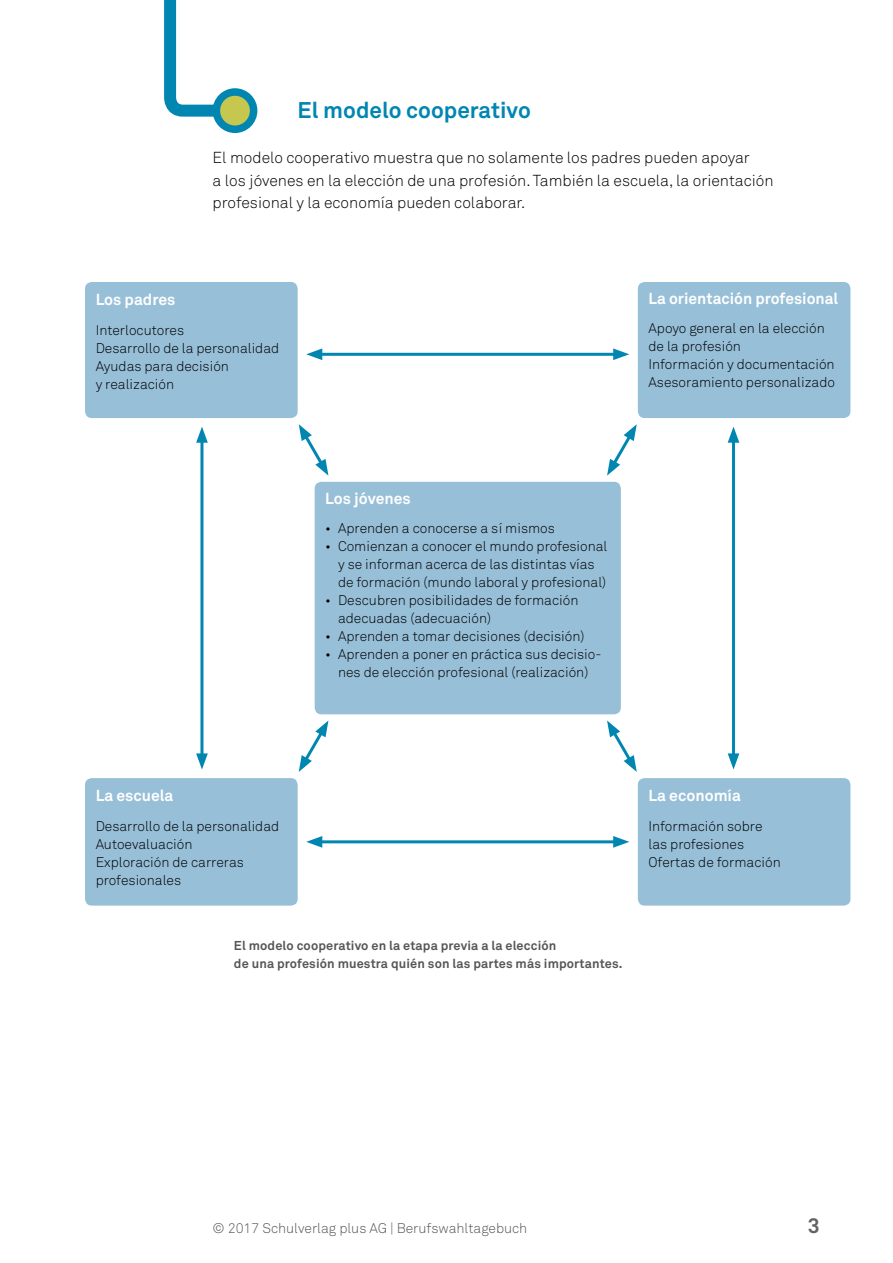
<style>
.page{position:relative;width:893px;height:1263px;background:#fff}
.page>*{position:absolute;margin:0;border:0;box-sizing:border-box;transform-origin:0 0}
.t1{font:700 22.5px "Akkurat Pro";color:#0086b1}
.t2{font:700 21px "Akkurat Pro";color:#636362}
.t3{font:300 15.75px/22.5px "Akkurat Pro";color:#000}
.t4{font:700 15.75px "Akkurat Pro";color:#fff}
.t5{font:300 13.8px/18px "Akkurat Pro";color:#000}
.t6{font:300 13.8px "Akkurat Pro";color:#565656}
.t7{font:700 12.75px/18px "Akkurat Pro";letter-spacing:.01em;color:#565656}
</style>
<div class="page">
<svg style="left:164px;top:0;width:90px;height:123px"></svg>
<div style="left:216px;top:92px;width:38px;height:37px;background:#c5c74e;border-radius:50%"></div>
<div style="left:213px;top:88px;width:44px;height:45px;border:8px solid #0086b1;border-radius:50%"></div>
<svg style="left:607px;top:424px;width:30px;height:52px"></svg>
<hr style="left:732px;top:437px;width:3px;height:322px;background:#0086b1">
<svg style="left:728px;top:427px;width:11px;height:16px"></svg>
<svg style="left:728px;top:753px;width:11px;height:16px"></svg>
<hr style="left:200px;top:437px;width:3px;height:322px;background:#0086b1">
<svg style="left:196px;top:427px;width:12px;height:16px"></svg>
<svg style="left:196px;top:753px;width:12px;height:16px"></svg>
<svg style="left:299px;top:424px;width:29px;height:52px"></svg>
<svg style="left:299px;top:721px;width:29px;height:51px"></svg>
<svg style="left:607px;top:720px;width:30px;height:52px"></svg>
<hr style="left:317px;top:840px;width:302px;height:3px;background:#0086b1">
<svg style="left:306px;top:836px;width:16px;height:12px"></svg>
<svg style="left:613px;top:836px;width:16px;height:12px"></svg>
<hr style="left:317px;top:353px;width:302px;height:3px;background:#0086b1">
<svg style="left:306px;top:348px;width:16px;height:12px"></svg>
<svg style="left:613px;top:348px;width:16px;height:12px"></svg>
<div style="left:85px;top:282px;width:213px;height:136px;background:#97bfd8;border-radius:7px"></div>
<div style="left:638px;top:778px;width:212px;height:128px;background:#97bfd8;border-radius:7px"></div>
<div style="left:638px;top:282px;width:212px;height:136px;background:#97bfd8;border-radius:7px"></div>
<div style="left:85px;top:778px;width:213px;height:128px;background:#97bfd8;border-radius:7px"></div>
<div style="left:315px;top:482px;width:306px;height:232px;background:#97bfd8;border-radius:7px"></div>
<h1 class="t1" style="left:298px;top:96px;width:235px">El modelo cooperativo</h1>
<p class="t3" style="left:213px;top:146px;width:563px">El modelo cooperativo muestra que no solamente los padres pueden apoyar<br>a los jóvenes en la elección de una profesión. También la escuela, la orientación profesional y la economía pueden colaborar.</p>
<p class="t4" style="left:96px;top:290px;width:81px">Los padres</p>
<p class="t5" style="left:96px;top:321px;width:185px">Interlocutores<br>Desarrollo de la personalidad<br>Ayudas para decisión<br>y realización</p>
<p class="t4" style="left:325px;top:488px;width:87px">Los jóvenes</p>
<p class="t5" style="left:325px;top:519px;width:231px">• Aprenden a conocerse a sí mismos</p>
<p class="t5" style="left:338px;top:537px;width:271px;text-indent:-13px">• Comienzan a conocer el mundo profesional y se informan acerca de las distintas vías de formación (mundo laboral y profesional)</p>
<p class="t5" style="left:338px;top:591px;width:242px;text-indent:-13px">• Descubren posibilidades de formación adecuadas (adecuación)</p>
<p class="t5" style="left:325px;top:627px;width:261px">• Aprenden a tomar decisiones (decisión)</p>
<p class="t5" style="left:325px;top:645px;width:278px;text-align:center">• Aprenden a poner en práctica sus decisio&shy;nes de elección profesional (realización)</p>
<p class="t4" style="left:648px;top:289px;width:191px">La orientación profesional</p>
<p class="t5" style="left:648px;top:319px;width:188px">Apoyo general en la elección de la profesión<br>Información y documentación<br>Asesoramiento personalizado</p>
<p class="t4" style="left:96px;top:786px;width:79px">La escuela</p>
<p class="t5" style="left:96px;top:817px;width:185px">Desarrollo de la personalidad<br>Autoevaluación<br>Exploración de carreras profesionales</p>
<p class="t7" style="left:234px;top:936px;width:390px">El modelo cooperativo en la etapa previa a la elección<br>de una profesión muestra quién son las partes más importantes.</p>
<p class="t4" style="left:648px;top:786px;width:94px">La economía</p>
<p class="t5" style="left:648px;top:817px;width:134px">Información sobre las profesiones<br>Ofertas de formación</p>
<p class="t6" style="left:213px;top:1220px;width:316px">© 2017 Schulverlag plus AG | Berufswahltagebuch</p>
<h2 class="t2" style="left:808px;top:1213px;width:13px">3</h2>
</div>
